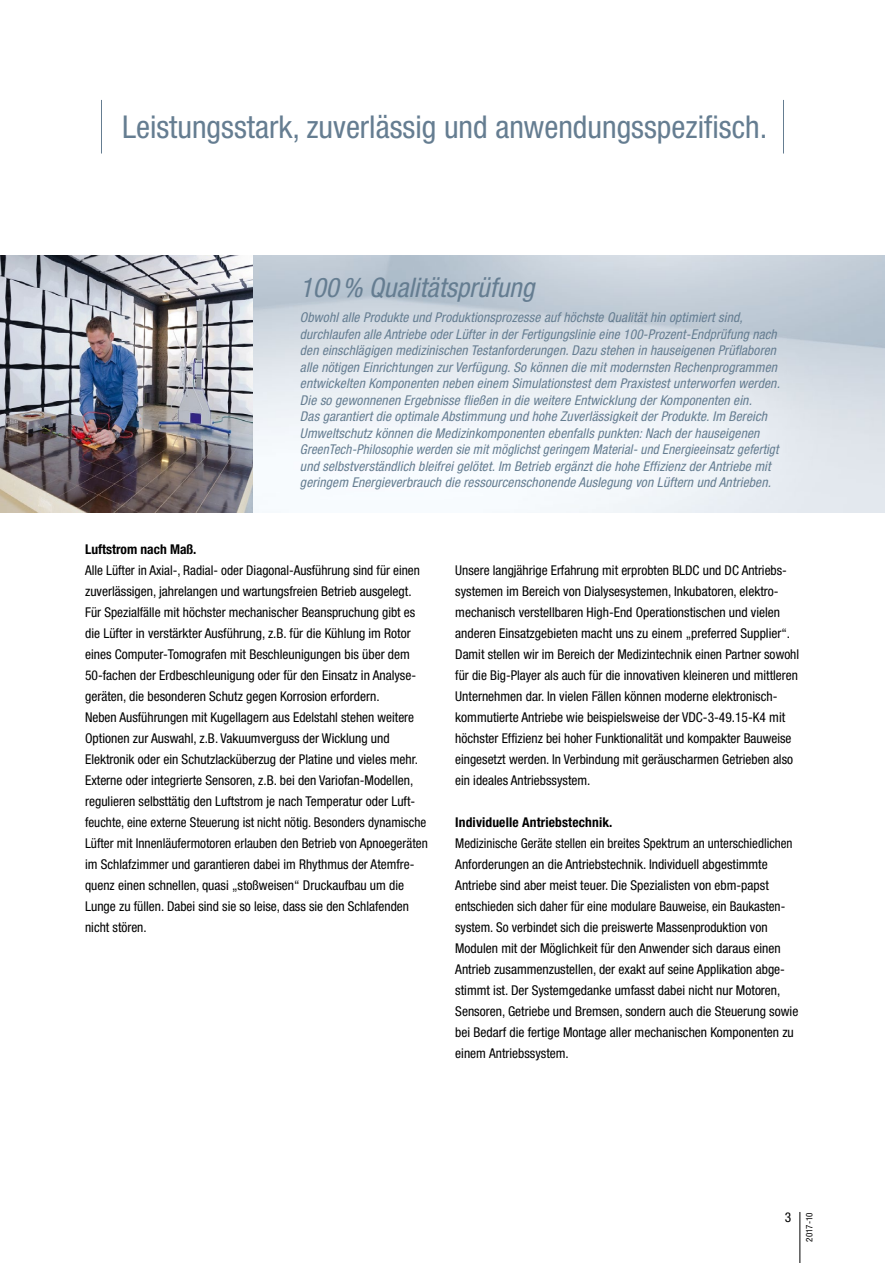
<style>
.page{position:relative;width:885px;height:1263px;background:#fff}
.page>*{position:absolute;margin:0;border:0;box-sizing:border-box;transform-origin:0 0}
.t1{font:condensed 31.5px "Helvetica Neue LT Std";color:#657d91}
.t2{font:italic condensed 27px "Helvetica Neue LT Std";color:#657d91}
.t3{font:condensed 13.5px/21px "Helvetica Neue LT Std";color:#000}
.t4{font:italic condensed 13.5px/16.5px "Helvetica Neue LT Std";letter-spacing:.01em;color:#657d91}
.t5{font:condensed 13.5px/21px "Helvetica Neue LT Std";color:#000;scale:.96 1}
.t6{font:700 condensed 13.5px "Helvetica Neue LT Std";letter-spacing:.01em;color:#000}
.t7{font:condensed 9px "Helvetica Neue LT Std";letter-spacing:.01em;color:#000}
</style>
<div class="page">
<img style="left:0;top:255px;width:884px;height:258px">
<hr style="left:799px;top:1212px;width:1px;height:51px;background:#000">
<hr style="left:101px;top:100px;width:1px;height:53px;background:#657d91">
<hr style="left:783px;top:100px;width:1px;height:53px;background:#657d91">
<h1 class="t1" style="left:122px;top:108px;width:646px">Leistungsstark, zuverlässig und anwendungsspezifisch.</h1>
<h2 class="t2" style="left:300px;top:272px;width:236px">100% Qualitätsprüfung</h2>
<p class="t4" style="left:300px;top:309px;width:481px">Obwohl alle Produkte und Produktionsprozesse auf höchste Qualität hin optimiert sind, durchlaufen alle Antriebe oder Lüfter in der Fertigungslinie eine 100-Prozent-Endprüfung nach den einschlägigen medizinischen Testanforderungen. Dazu stehen in hauseigenen Prüflaboren alle nötigen Einrichtungen zur Verfügung. So können die mit modernsten Rechenprogrammen entwickelten Komponenten neben einem Simulationstest dem Praxistest unterworfen werden.<br>Die so gewonnenen Ergebnisse fließen in die weitere Entwicklung der Komponenten ein.<br>Das garantiert die optimale Abstimmung und hohe Zuverlässigkeit der Produkte. Im Bereich Umweltschutz können die Medizinkomponenten ebenfalls punkten: Nach der hauseigenen GreenTech-Philosophie werden sie mit möglichst geringem Material- und Energieeinsatz gefertigt und selbstverständlich bleifrei gelötet. Im Betrieb ergänzt die hohe Effizienz der Antriebe mit geringem Energieverbrauch die ressourcenschonende Auslegung von Lüftern und Antrieben.</p>
<p class="t6" style="left:85px;top:541px;width:113px">Luftstrom nach Maß.</p>
<p class="t3" style="left:85px;top:560px;width:344px">Alle Lüfter in Axial-, Radial- oder Diagonal-Ausführung sind für einen zuverlässigen, jahrelangen und wartungsfreien Betrieb ausgelegt.<br>Für Spezialfälle mit höchster mechanischer Beanspruchung gibt es die Lüfter in verstärkter Ausführung, z.B. für die Kühlung im Rotor eines Computer-Tomografen mit Beschleunigungen bis über dem 50-fachen der Erdbeschleunigung oder für den Einsatz in Analyse&shy;geräten, die besonderen Schutz gegen Korrosion erfordern.<br>Neben Ausführungen mit Kugellagern aus Edelstahl stehen weitere Optionen zur Auswahl, z.B. Vakuumverguss der Wicklung und Elektronik oder ein Schutzlacküberzug der Platine und vieles mehr.<br>Externe oder integrierte Sensoren, z.B. bei den Variofan-Modellen, regulieren selbsttätig den Luftstrom je nach Temperatur oder Luft&shy;feuchte, eine externe Steuerung ist nicht nötig. Besonders dynamische Lüfter mit Innenläufermotoren erlauben den Betrieb von Apnoegeräten im Schlafzimmer und garantieren dabei im Rhythmus der Atemfre&shy;quenz einen schnellen, quasi „stoßweisen“ Druckaufbau um die Lunge zu füllen. Dabei sind sie so leise, dass sie den Schlafenden nicht stören.</p>
<p class="t3" style="left:455px;top:560px;width:345px">Unsere langjährige Erfahrung mit erprobten BLDC und DC Antriebs&shy;systemen im Bereich von Dialysesystemen, Inkubatoren, elektro&shy;mechanisch verstellbaren High-End Operationstischen und vielen anderen Einsatzgebieten macht uns zu einem „preferred Supplier“.<br>Damit stellen wir im Bereich der Medizintechnik einen Partner sowohl für die Big-Player als auch für die innovativen kleineren und mittleren Unternehmen dar. In vielen Fällen können moderne elektronisch&shy;kommutierte Antriebe wie beispielsweise der VDC-3-49.15-K4 mit höchster Effizienz bei hoher Funktionalität und kompakter Bauweise eingesetzt werden. In Verbindung mit geräuscharmen Getrieben also ein ideales Antriebssystem.</p>
<p class="t6" style="left:455px;top:814px;width:159px">Individuelle Antriebstechnik.</p>
<p class="t5" style="left:455px;top:833px;width:359px">Medizinische Geräte stellen ein breites Spektrum an unterschiedlichen Anforderungen an die Antriebstechnik. Individuell abgestimmte Antriebe sind aber meist teuer. Die Spezialisten von ebm-papst entschieden sich daher für eine modulare Bauweise, ein Baukasten&shy;system. So verbindet sich die preiswerte Massenproduktion von Modulen mit der Möglichkeit für den Anwender sich daraus einen Antrieb zusammenzustellen, der exakt auf seine Applikation abge&shy;stimmt ist. Der Systemgedanke umfasst dabei nicht nur Motoren, Sensoren, Getriebe und Bremsen, sondern auch die Steuerung sowie bei Bedarf die fertige Montage aller mechanischen Komponenten zu einem Antriebssystem.</p>
<p class="t3" style="left:784px;top:1206px;width:8px">3</p>
<p class="t7" style="left:804px;top:1242px;width:31px;rotate:-90deg">2017-10</p>
</div>
